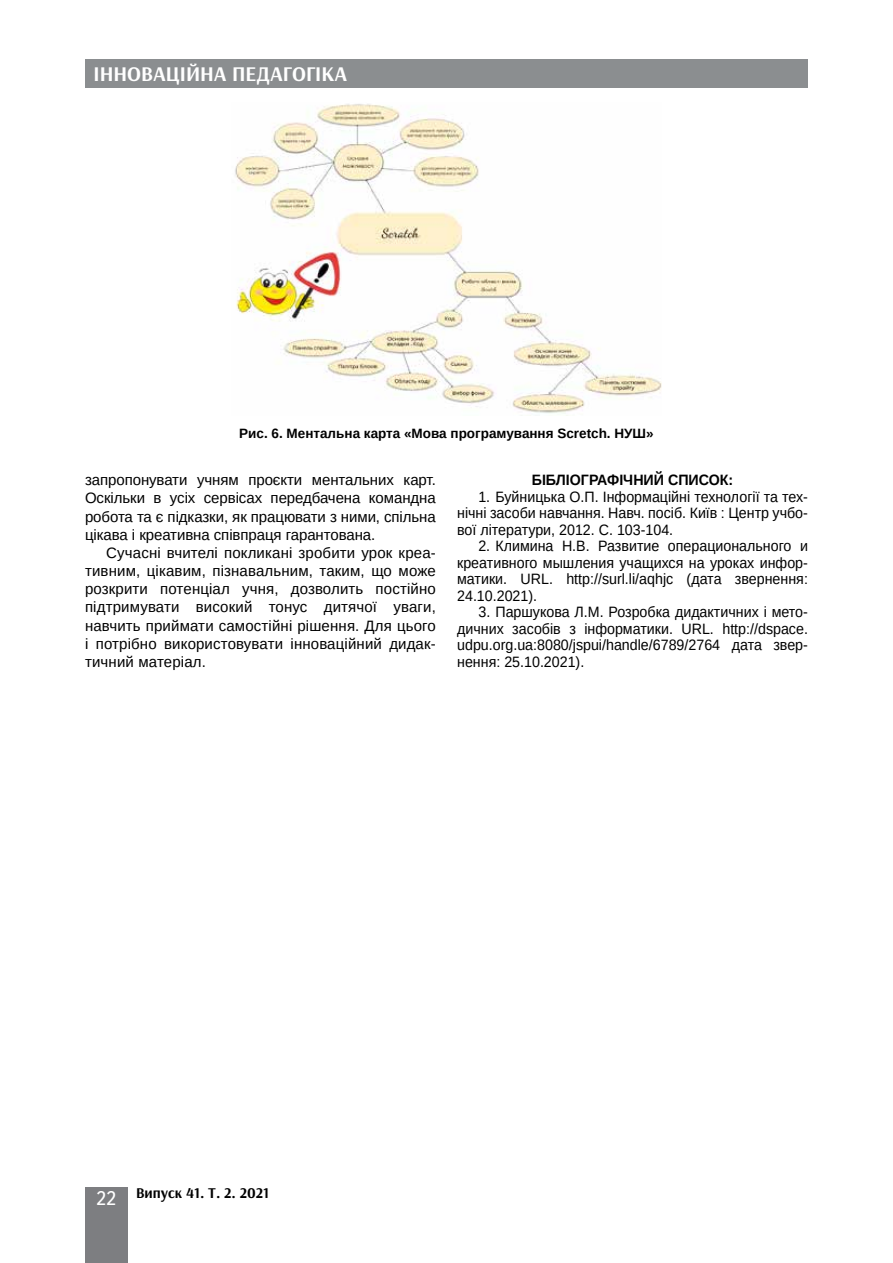
<style>
.page{position:relative;width:893px;height:1263px;background:#fff}
.page>*{position:absolute;margin:0;border:0;box-sizing:border-box;transform-origin:0 0}
.t1{font:700 21px "Arsenal";color:#fff}
.t2{font:15px/18.1px "Arimo";color:#000;text-align:justify}
.t3{font:15px/16.5px "Arimo";color:#000;text-align:justify;scale:.95 1}
.t4{font:700 15px "Arimo";color:#000;scale:.95 1}
.t5{font:700 15px "Arsenal";color:#000}
.t6{font:700 13.5px "Arimo";color:#000}
.s1{font-family:"Ukrainian Text";font-weight:400;font-size:19.5px;color:#fff}
</style>
<div class="page">
<div style="left:85px;top:59px;width:723px;height:29px;background:#8b8e90"></div>
<div style="left:85px;top:1186px;width:43px;height:76px;background:#7d7e81"></div>
<img style="left:235px;top:104px;width:427px;height:309px">
<h1 class="t1" style="left:94px;top:61px;width:255px">ІННОВАЦІЙНА ПЕДАГОГІКА</h1>
<p class="t6" style="left:239px;top:424px;width:416px">Рис. 6. Ментальна карта «Мова програмування Scretch. НУШ»</p>
<p class="t2" style="left:85px;top:471px;width:352px">запропонувати учням проєкти ментальних карт.<br>Оскільки в усіх сервісах передбачена командна робота та є підказки, як працювати з ними, спільна цікава і креативна співпраця гарантована.</p>
<p class="t2" style="left:85px;top:544px;width:352px;text-indent:21px">Сучасні вчителі покликані зробити урок креа&shy;тивним, цікавим, пізнавальним, таким, що може розкрити потенціал учня, дозволить постійно підтримувати високий тонус дитячої уваги, навчить приймати самостійні рішення. Для цього і потрібно використовувати інноваційний дидак&shy;тичний матеріал.</p>
<p class="t4" style="left:532px;top:470px;width:214px">БІБЛІОГРАФІЧНИЙ СПИСОК:</p>
<p class="t3" style="left:457px;top:488px;width:371px;text-indent:21px">1. Буйницька О.П. Інформаційні технології та тех&shy;нічні засоби навчання. Навч. посіб. Київ : Центр учбо&shy;вої літератури, 2012. С. 103-104.</p>
<p class="t3" style="left:457px;top:538px;width:371px;text-indent:21px">2. Климина Н.В. Развитие операционального и креативного мышления учащихся на уроках инфор&shy;матики. URL. http://surl.li/aqhjc (дата звернення:<br>24.10.2021).</p>
<p class="t3" style="left:457px;top:604px;width:371px;text-indent:21px">3. Паршукова Л.М. Розробка дидактичних і мето&shy;дичних засобів з інформатики. URL. http://dspace. udpu.org.ua:8080/jspui/handle/6789/2764 дата звер&shy;нення: 25.10.2021).</p>
<p class="t5" style="left:96px;top:1183px;width:174px"><span class="s1">22</span> Випуск 41. Т. 2. 2021</p>
</div>
